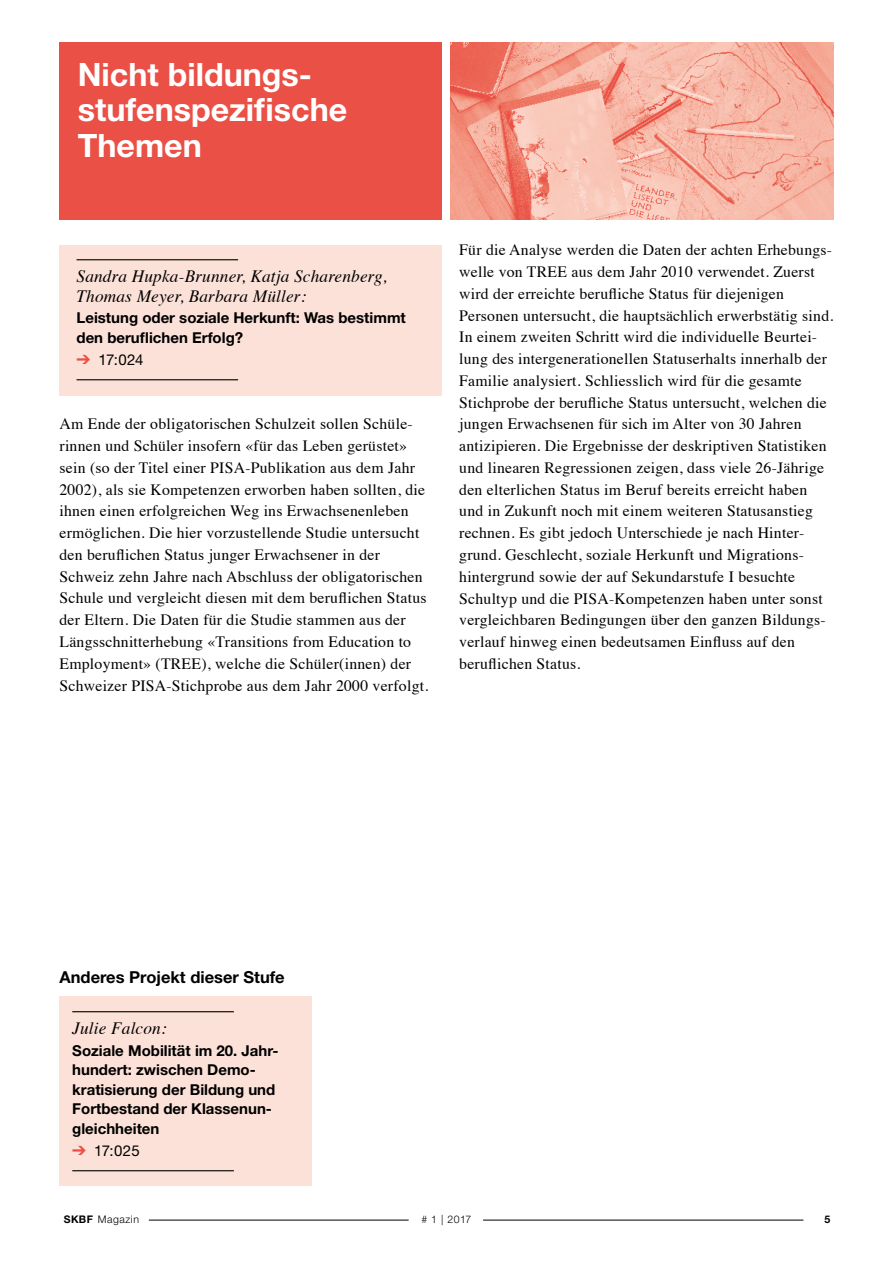
<style>
.page{position:relative;width:893px;height:1263px;background:#fff}
.page>*{position:absolute;margin:0;border:0;box-sizing:border-box;transform-origin:0 0}
.t1{font:700 32.25px/35.4px "Helvetica Neue LT";color:#fff}
.t2{font:italic 17.25px/19.5px "Times";letter-spacing:.01em;color:#000}
.t3{font:700 16.5px "Helvetica Neue LT";color:#000}
.t4{font:15.75px/21.8px "Times";letter-spacing:.015em;color:#000}
.t5{font:700 15px/19.5px "Helvetica Neue LT";color:#000}
.t6{font:15px "Helvetica Neue LT";letter-spacing:-.005em;color:#000}
.t7{font:300 10.5px "Helvetica Neue LT";letter-spacing:.05em;color:#000}
.t8{font:700 10.5px "Helvetica Neue LT";color:#000}
.s1{color:#ea5045}
.s2{font-weight:700}
</style>
<div class="page">
<img style="left:451px;top:43px;width:382px;height:177px">
<div style="left:60px;top:43px;width:382px;height:177px;background:#ea5045"></div>
<div style="left:60px;top:244px;width:382px;height:151px;background:#fce1d8"></div>
<hr style="left:77px;top:259px;width:161px;height:1px;background:#000">
<hr style="left:77px;top:379px;width:161px;height:1px;background:#000">
<div style="left:60px;top:996px;width:252px;height:190px;background:#fce1d8"></div>
<hr style="left:72px;top:1011px;width:162px;height:1px;background:#000">
<hr style="left:72px;top:1170px;width:162px;height:1px;background:#000">
<hr style="left:483px;top:1220px;width:320px;height:1px;background:#000">
<hr style="left:149px;top:1220px;width:260px;height:1px;background:#000">
<h1 class="t1" style="left:78px;top:56px;width:271px">Nicht bildungs&shy;stufenspezifische<br>Themen</h1>
<p class="t2" style="left:77px;top:265px;width:312px">Sandra Hupka-Brunner, Katja Scharenberg,<br>Thomas Meyer, Barbara Müller:</p>
<p class="t5" style="left:77px;top:308px;width:331px">Leistung oder soziale Herkunft: Was bestimmt den beruflichen Erfolg?</p>
<p class="t6" style="left:77px;top:350px;width:69px"><span class="s1">➔</span> 17:024</p>
<p class="t4" style="left:60px;top:412px;width:370px">Am Ende der obligatorischen Schulzeit sollen Schüle&shy;rinnen und Schüler insofern «für das Leben gerüstet» sein (so der Titel einer PISA-Publikation aus dem Jahr 2002), als sie Kompetenzen erworben haben sollten, die ihnen einen erfolgreichen Weg ins Erwachsenenleben ermöglichen. Die hier vorzustellende Studie untersucht den beruflichen Status junger Erwachsener in der Schweiz zehn Jahre nach Abschluss der obligatorischen Schule und vergleicht diesen mit dem beruflichen Status der Eltern. Die Daten für die Studie stammen aus der Längsschnitterhebung «Transitions from Education to Employment» (TREE), welche die Schüler(innen) der Schweizer PISA-Stichprobe aus dem Jahr 2000 verfolgt.</p>
<p class="t4" style="left:459px;top:238px;width:376px">Für die Analyse werden die Daten der achten Erhebungs&shy;welle von TREE aus dem Jahr 2010 verwendet. Zuerst wird der erreichte berufliche Status für diejenigen Personen untersucht, die hauptsächlich erwerbstätig sind.<br>In einem zweiten Schritt wird die individuelle Beurtei&shy;lung des intergenerationellen Statuserhalts innerhalb der Familie analysiert. Schliesslich wird für die gesamte Stichprobe der berufliche Status untersucht, welchen die jungen Erwachsenen für sich im Alter von 30 Jahren antizipieren. Die Ergebnisse der deskriptiven Statistiken und linearen Regressionen zeigen, dass viele 26-Jährige den elterlichen Status im Beruf bereits erreicht haben und in Zukunft noch mit einem weiteren Statusanstieg rechnen. Es gibt jedoch Unterschiede je nach Hinter&shy;grund. Geschlecht, soziale Herkunft und Migrations&shy;hintergrund sowie der auf Sekundarstufe I besuchte Schultyp und die PISA-Kompetenzen haben unter sonst vergleichbaren Bedingungen über den ganzen Bildungs&shy;verlauf hinweg einen bedeutsamen Einfluss auf den beruflichen Status.</p>
<p class="t3" style="left:60px;top:967px;width:227px">Anderes Projekt dieser Stufe</p>
<p class="t2" style="left:72px;top:1017px;width:96px">Julie Falcon:</p>
<p class="t5" style="left:72px;top:1040px;width:208px">Soziale Mobilität im 20. Jahr&shy;hundert: zwischen Demo&shy;kratisierung der Bildung und<br>Fortbestand der Klassenun&shy;gleichheiten</p>
<p class="t6" style="left:72px;top:1141px;width:69px"><span class="s1">➔</span> 17:025</p>
<p class="t7" style="left:64px;top:1213px;width:77px"><span class="s2">SKBF</span> Magazin</p>
<p class="t7" style="left:421px;top:1213px;width:51px"># 1 | 2017</p>
<p class="t8" style="left:824px;top:1212px;width:7px">5</p>
</div>
